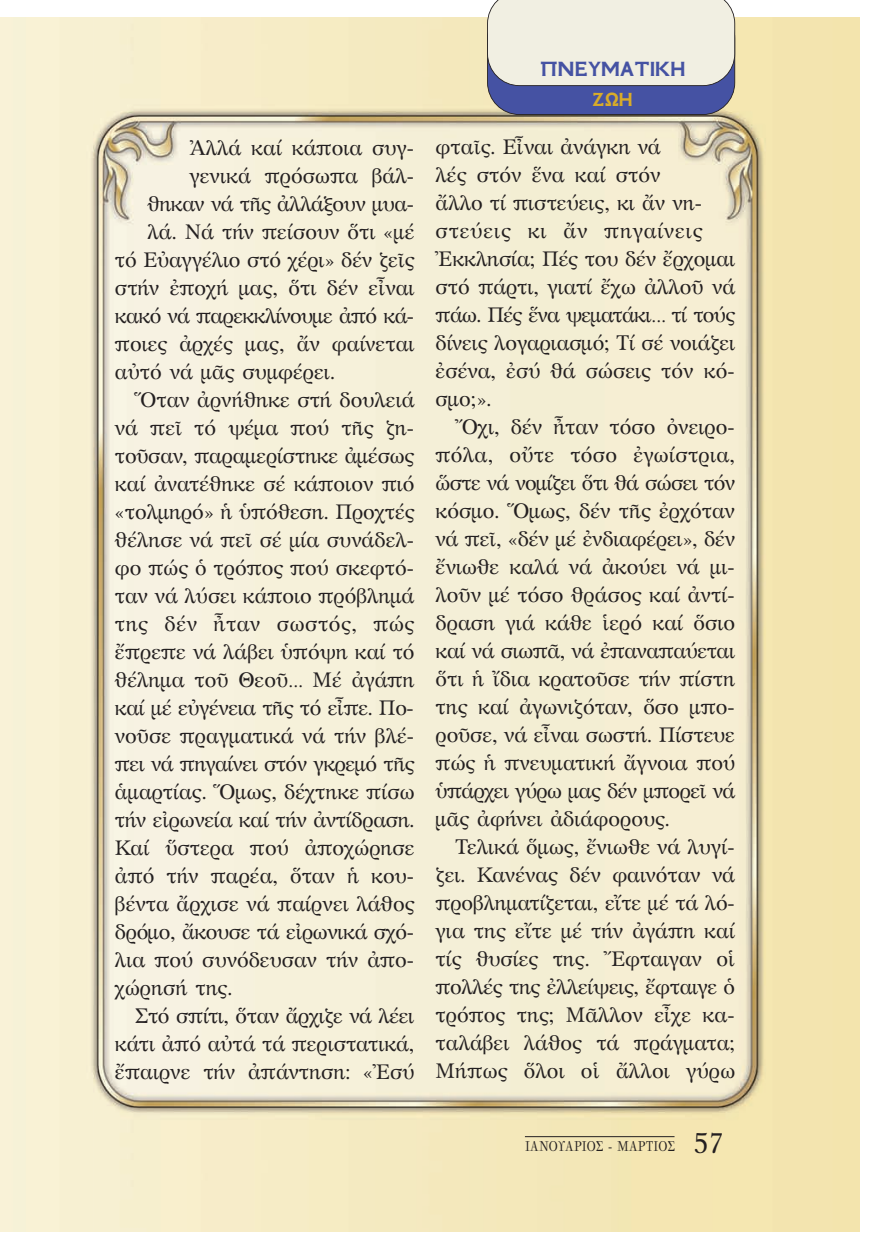
<style>
.page{position:relative;width:875px;height:1247px;background:#fff}
.page>*{position:absolute;margin:0;border:0;box-sizing:border-box;transform-origin:0 0}
.t1{font:700 22.75px "GFS Neohellenic";color:#4552a3}
.t2{font:21px/28px "GFS Artemisia";color:#231f20;text-align:justify}
.t3{font:21px "GFS Artemisia";letter-spacing:-.02em;color:#231f20}
.t4{font:21px "GFS Artemisia";letter-spacing:-.025em;color:#231f20}
.t5{font:21px "GFS Artemisia";letter-spacing:-.03em;color:#231f20}
.t6{font:21px "GFS Artemisia";letter-spacing:.025em;color:#231f20}
.t7{font:700 21px "GFS Neohellenic";color:#d9ac29}
.t8{font:14px "GFS Bodoni";color:#231f20;scale:.9 1}
.s1{font-family:"GFS Porson";font-size:28px}
</style>
<div class="page">
<img style="left:0;top:17px;width:859px;height:1214px">
<div style="left:487px;top:7px;width:248px;height:108px;background:#4552a3;border-radius:32px"></div>
<div style="left:487px;top:6px;width:248px;height:109px;border:2px solid #231f20;border-radius:32px"></div>
<div style="left:487px;top:0;width:248px;height:86px;background:#f1efe2"></div>
<hr style="left:525px;top:1136px;width:149px;height:1px;background:#231f20">
<p class="t2" style="left:189px;top:133px;width:227px">Ἀλλά καί κάποια συγ-</p>
<p class="t2" style="left:189px;top:161px;width:227px">γενικά πρόσωπα βάλ-</p>
<p class="t4" style="left:148px;top:188px;width:268px">θηκαν νά τῆς ἀλλάξουν μυα-</p>
<p class="t2" style="left:148px;top:216px;width:268px">λά. Νά τήν πείσουν ὅτι «μέ</p>
<p class="t2" style="left:115px;top:244px;width:301px">τό Εὐαγγέλιο στό χέρι» δέν ζεῖς</p>
<p class="t2" style="left:115px;top:272px;width:301px">στήν ἐποχή μας, ὅτι δέν εἶναι</p>
<p class="t5" style="left:115px;top:300px;width:301px">κακό νά παρεκκλίνουμε ἀπό κά-</p>
<p class="t2" style="left:115px;top:328px;width:301px">ποιες ἀρχές μας, ἄν φαίνεται</p>
<p class="t2" style="left:115px;top:356px;width:221px">αὐτό νά μᾶς συμφέρει.</p>
<p class="t2" style="left:135px;top:384px;width:281px">Ὅταν ἀρνήθηκε στή δουλειά</p>
<p class="t2" style="left:115px;top:412px;width:301px">νά πεῖ τό ψέμα πού τῆς ζη-</p>
<p class="t2" style="left:115px;top:440px;width:301px">τοῦσαν, παραμερίστηκε ἀμέσως</p>
<p class="t2" style="left:115px;top:468px;width:301px">καί ἀνατέθηκε σέ κάποιον πιό</p>
<p class="t2" style="left:115px;top:496px;width:301px">«τολμηρό» ἡ ὑπόθεση. Προχτές</p>
<p class="t2" style="left:115px;top:524px;width:301px">θέλησε νά πεῖ σέ μία συνάδελ-</p>
<p class="t2" style="left:115px;top:552px;width:301px">φο πώς ὁ τρόπος πού σκεφτό-</p>
<p class="t2" style="left:115px;top:580px;width:301px">ταν νά λύσει κάποιο πρόβλημά</p>
<p class="t6" style="left:115px;top:608px;width:301px">της δέν ἦταν σωστός, πώς</p>
<p class="t2" style="left:115px;top:636px;width:301px">ἔπρεπε νά λάβει ὑπόψη καί τό</p>
<p class="t2" style="left:115px;top:664px;width:301px">θέλημα τοῦ Θεοῦ… Μέ ἀγάπη</p>
<p class="t3" style="left:115px;top:692px;width:301px">καί μέ εὐγένεια τῆς τό εἶπε. Πο-</p>
<p class="t2" style="left:115px;top:720px;width:301px">νοῦσε πραγματικά νά τήν βλέ-</p>
<p class="t4" style="left:115px;top:748px;width:301px">πει νά πηγαίνει στόν γκρεμό τῆς</p>
<p class="t2" style="left:115px;top:776px;width:301px">ἁμαρτίας. Ὅμως, δέχτηκε πίσω</p>
<p class="t2" style="left:115px;top:804px;width:301px">τήν εἰρωνεία καί τήν ἀντίδραση.</p>
<p class="t2" style="left:115px;top:832px;width:301px">Καί ὕστερα πού ἀποχώρησε</p>
<p class="t2" style="left:115px;top:860px;width:301px">ἀπό τήν παρέα, ὅταν ἡ κου-</p>
<p class="t2" style="left:115px;top:888px;width:301px">βέντα ἄρχισε νά παίρνει λάθος</p>
<p class="t3" style="left:115px;top:916px;width:301px">δρόμο, ἄκουσε τά εἰρωνικά σχό-</p>
<p class="t2" style="left:115px;top:944px;width:301px">λια πού συνόδευσαν τήν ἀπο-</p>
<p class="t2" style="left:115px;top:972px;width:119px">χώρησή της.</p>
<p class="t2" style="left:135px;top:1000px;width:281px">Στό σπίτι, ὅταν ἄρχιζε νά λέει</p>
<p class="t2" style="left:115px;top:1028px;width:301px">κάτι ἀπό αὐτά τά περιστατικά,</p>
<p class="t2" style="left:115px;top:1056px;width:301px">ἔπαιρνε τήν ἀπάντηση: «Ἐσύ</p>
<p class="t1" style="left:540px;top:52px;width:147px">ΠΝΕΥΜΑΤΙΚΗ</p>
<p class="t7" style="left:592px;top:84px;width:42px">ΖΩΗ</p>
<p class="t2" style="left:435px;top:132px;width:301px;text-align:left">φταῖς. Εἶναι ἀνάγκη νά<br>λές στόν ἕνα καί στόν<br>ἄλλο τί πιστεύεις, κι ἄν νη&shy;στεύεις κι ἄν πηγαίνεις<br>Ἐκκλησία; Πές του δέν ἔρχομαι στό πάρτι, γιατί ἔχω ἀλλοῦ νά πάω. Πές ἕνα ψεματάκι… τί τούς δίνεις λογαριασμό; Τί σέ νοιάζει ἐσένα, ἐσύ θά σώσεις τόν κό&shy;σμο;».</p>
<p class="t2" style="left:435px;top:412px;width:301px;text-indent:20px">Ὄχι, δέν ἦταν τόσο ὀνειρο&shy;πόλα, οὔτε τόσο ἐγωίστρια, ὥστε νά νομίζει ὅτι θά σώσει τόν κόσμο. Ὅμως, δέν τῆς ἐρχόταν νά πεῖ, «δέν μέ ἐνδιαφέρει», δέν ἔνιωθε καλά νά ἀκούει νά μι&shy;λοῦν μέ τόσο θράσος καί ἀντί&shy;δραση γιά κάθε ἱερό καί ὅσιο καί νά σιωπᾶ, νά ἐπαναπαύεται ὅτι ἡ ἴδια κρατοῦσε τήν πίστη της καί ἀγωνιζόταν, ὅσο μπο&shy;ροῦσε, νά εἶναι σωστή. Πίστευε πώς ἡ πνευματική ἄγνοια πού ὑπάρχει γύρω μας δέν μπορεῖ νά μᾶς ἀφήνει ἀδιάφορους.</p>
<p class="t2" style="left:435px;top:832px;width:301px;text-indent:20px">Τελικά ὅμως, ἔνιωθε νά λυγί&shy;ζει. Κανένας δέν φαινόταν νά προβληματίζεται, εἴτε μέ τά λό&shy;για της εἴτε μέ τήν ἀγάπη καί τίς θυσίες της. Ἔφταιγαν οἱ πολλές της ἐλλείψεις, ἔφταιγε ὁ τρόπος της; Μᾶλλον εἶχε κα&shy;ταλάβει λάθος τά πράγματα; Μήπως ὅλοι οἱ ἄλλοι γύρω</p>
<p class="t8" style="left:525px;top:1141px;width:221px">ΙΑΝΟΥΑΡΙΟΣ - ΜΑΡΤΙΟΣ <span class="s1">57</span></p>
</div>
